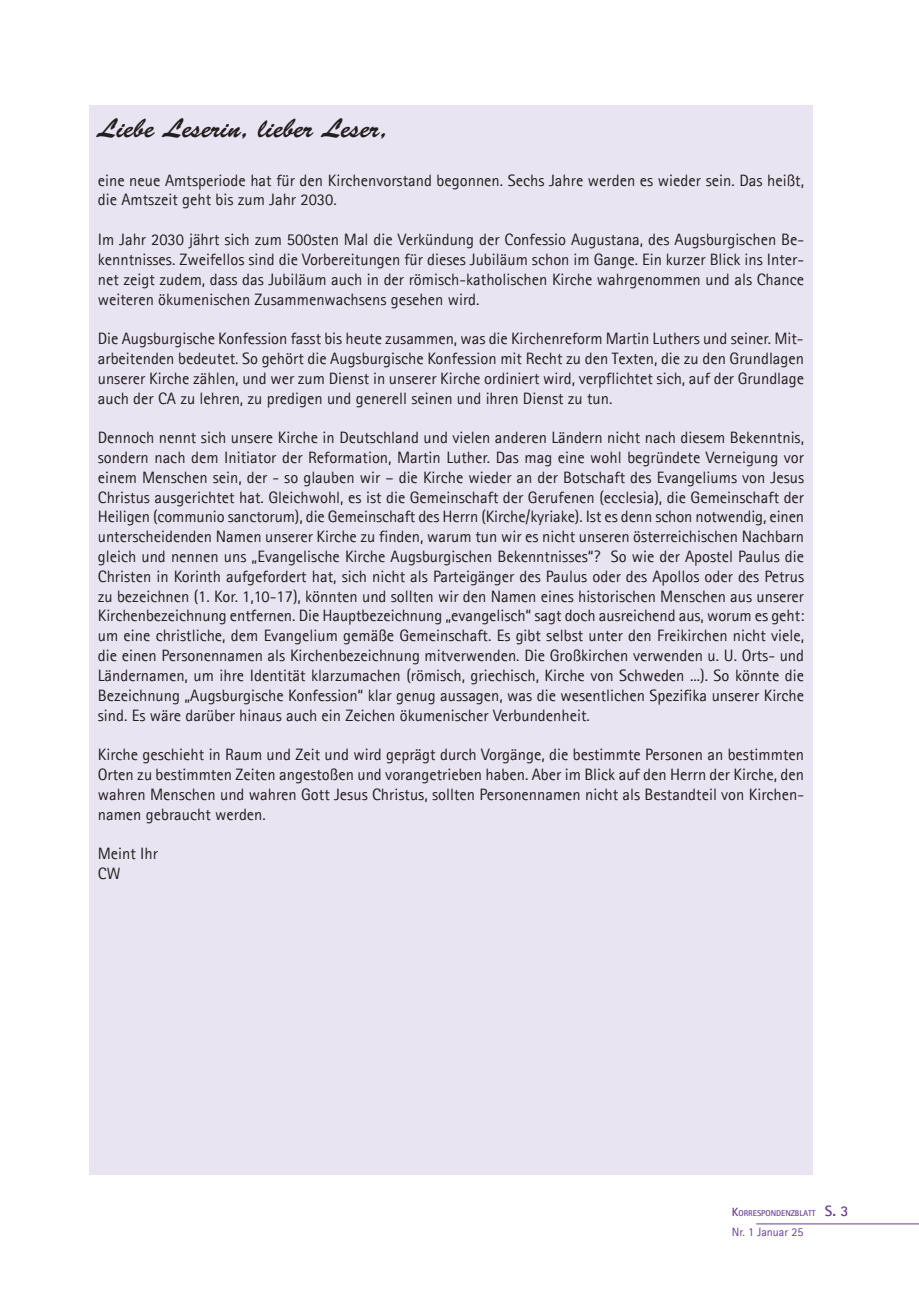
<style>
.page{position:relative;width:919px;height:1289px;background:#fff}
.page>*{position:absolute;margin:0;border:0;box-sizing:border-box;transform-origin:0 0}
.t1{font:27px "Brush Script Std";color:#231f20}
.t2{font:16.5px/19.8px "Agfa Rotis Sans Serif";color:#231f20;text-align:justify}
.t3{font:12px "Agfa Rotis Sans Serif";color:#6b3e98}
.t4{font:700 8.4px "Agfa Rotis Sans Serif";color:#6b3e98}
.s1{font-size:12px}
.s2{font-size:15px}
</style>
<div class="page">
<hr style="left:756px;top:1223px;width:162px;height:1px;background:#6b3e98">
<div style="left:89px;top:105px;width:723px;height:1069px;background:#e9e4f1"></div>
<h1 class="t1" style="left:98px;top:113px;width:291px">Liebe Leserin, lieber Leser,</h1>
<p class="t2" style="left:98px;top:170px;width:707px">eine neue Amtsperiode hat für den Kirchenvorstand begonnen. Sechs Jahre werden es wieder sein. Das heißt, die Amtszeit geht bis zum Jahr 2030.</p>
<p class="t2" style="left:98px;top:229px;width:707px">Im Jahr 2030 jährt sich zum 500sten Mal die Verkündung der Confessio Augustana, des Augsburgischen Be&shy;kenntnisses. Zweifellos sind die Vorbereitungen für dieses Jubiläum schon im Gange. Ein kurzer Blick ins Inter&shy;net zeigt zudem, dass das Jubiläum auch in der römisch-katholischen Kirche wahrgenommen und als Chance weiteren ökumenischen Zusammenwachsens gesehen wird.</p>
<p class="t2" style="left:98px;top:328px;width:707px">Die Augsburgische Konfession fasst bis heute zusammen, was die Kirchenreform Martin Luthers und seiner. Mit&shy;arbeitenden bedeutet. So gehört die Augsburgische Konfession mit Recht zu den Texten, die zu den Grundlagen unserer Kirche zählen, und wer zum Dienst in unserer Kirche ordiniert wird, verpflichtet sich, auf der Grundlage auch der CA zu lehren, zu predigen und generell seinen und ihren Dienst zu tun.</p>
<p class="t2" style="left:98px;top:427px;width:708px">Dennoch nennt sich unsere Kirche in Deutschland und vielen anderen Ländern nicht nach diesem Bekenntnis, sondern nach dem Initiator der Reformation, Martin Luther. Das mag eine wohl begründete Verneigung vor einem Menschen sein, der - so glauben wir – die Kirche wieder an der Botschaft des Evangeliums von Jesus Christus ausgerichtet hat. Gleichwohl, es ist die Gemeinschaft der Gerufenen (ecclesia), die Gemeinschaft der Heiligen (communio sanctorum), die Gemeinschaft des Herrn (Kirche/kyriake). Ist es denn schon notwendig, einen unterscheidenden Namen unserer Kirche zu finden, warum tun wir es nicht unseren österreichischen Nachbarn gleich und nennen uns „Evangelische Kirche Augsburgischen Bekenntnisses“? So wie der Apostel Paulus die Christen in Korinth aufgefordert hat, sich nicht als Parteigänger des Paulus oder des Apollos oder des Petrus zu bezeichnen (1. Kor. 1,10-17), könnten und sollten wir den Namen eines historischen Menschen aus unserer Kirchenbezeichnung entfernen. Die Hauptbezeichnung „evangelisch“ sagt doch ausreichend aus, worum es geht: um eine christliche, dem Evangelium gemäße Gemeinschaft. Es gibt selbst unter den Freikirchen nicht viele, die einen Personennamen als Kirchenbezeichnung mitverwenden. Die Großkirchen verwenden u. U. Orts- und Ländernamen, um ihre Identität klarzumachen (römisch, griechisch, Kirche von Schweden ...). So könnte die Bezeichnung „Augsburgische Konfession“ klar genug aussagen, was die wesentlichen Spezifika unserer Kirche sind. Es wäre darüber hinaus auch ein Zeichen ökumenischer Verbundenheit.</p>
<p class="t2" style="left:98px;top:744px;width:707px">Kirche geschieht in Raum und Zeit und wird geprägt durch Vorgänge, die bestimmte Personen an bestimmten Orten zu bestimmten Zeiten angestoßen und vorangetrieben haben. Aber im Blick auf den Herrn der Kirche, den wahren Menschen und wahren Gott Jesus Christus, sollten Personennamen nicht als Bestandteil von Kirchen&shy;namen gebraucht werden.</p>
<p class="t2" style="left:98px;top:843px;width:62px">Meint Ihr<br>CW</p>
<p class="t4" style="left:731px;top:1208px;width:118px"><span class="s1">K</span>ORRESPONDENZBLATT <span class="s2">S. 3</span></p>
<p class="t3" style="left:731px;top:1224px;width:73px">Nr. 1 Januar 25</p>
</div>
